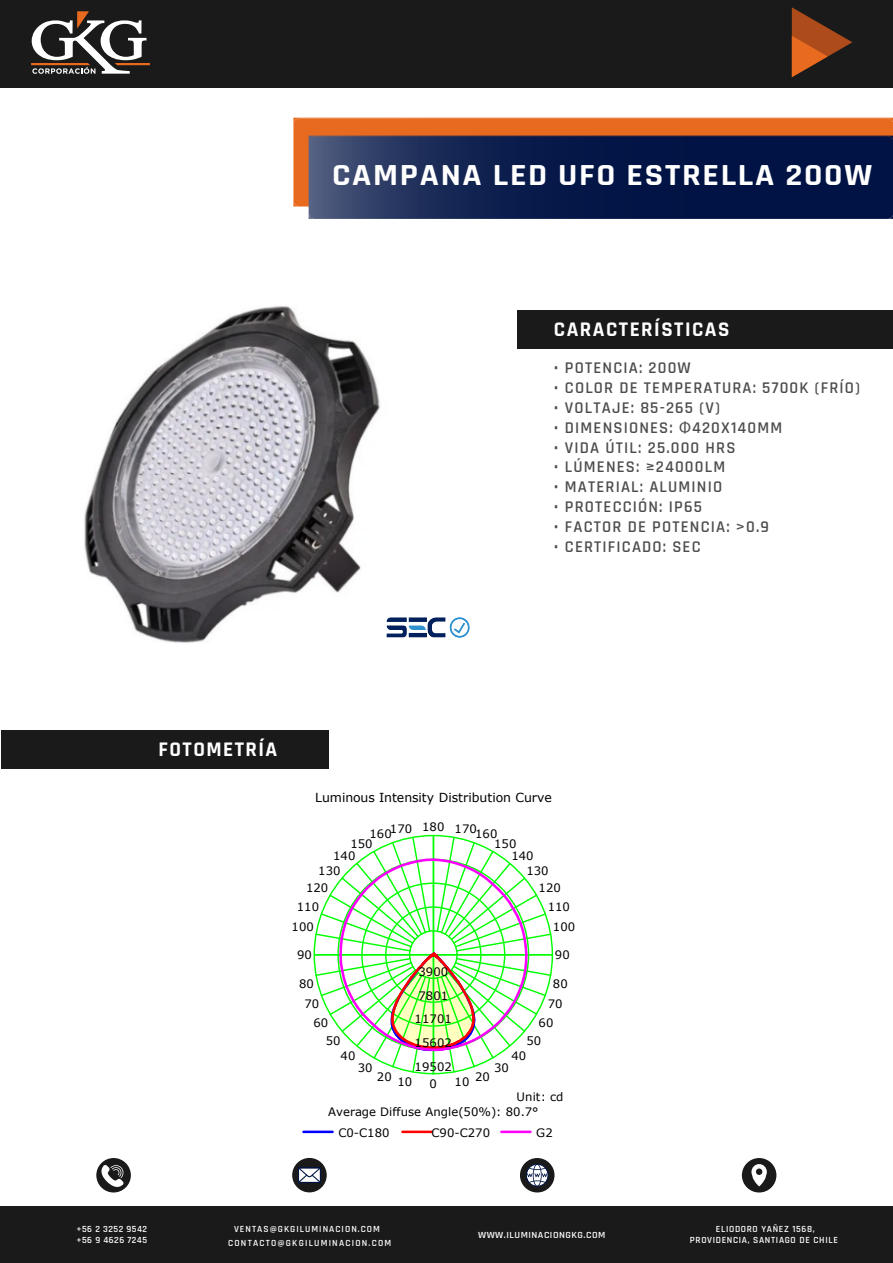
<style>
.page{position:relative;width:893px;height:1263px;background:#fff}
.page>*{position:absolute;margin:0;border:0;box-sizing:border-box;transform-origin:0 0}
.t1{font:700 31.05px "Rajdhani";letter-spacing:.05em;color:#fff;scale:1.11 1}
.t2{font:700 21px "Rajdhani";letter-spacing:.07em;color:#fff}
.t3{font:600 16.5px "Rajdhani";letter-spacing:.07em;color:#4e4d4e}
.t4{font:12.45px "Verdana";letter-spacing:-.005em;color:#000}
.t5{font:11.7px/21.1px "Verdana";letter-spacing:.005em;color:#000}
.t6{font:600 9.45px/11.4px "Rajdhani";letter-spacing:.07em;color:#fff;text-align:center}
.t7{font:600 9.45px "Rajdhani";letter-spacing:.13em;color:#fff}
.t8{font:600 9.45px "Rajdhani";letter-spacing:.11em;color:#fff}
.t9{font:600 9.45px "Rajdhani";letter-spacing:.05em;color:#fff}
.t10{font:600 9.45px "Rajdhani";letter-spacing:.05em;color:#fff;scale:1.07 1}
.s1{font-family:"Myriad Pro";font-weight:400}
</style>
<div class="page">
<div style="left:517px;top:310px;width:376px;height:38px;background:#1a1a1a"></div>
<div style="left:1px;top:730px;width:327px;height:38px;background:#1a1a1a"></div>
<div style="left:520px;top:1158px;width:34px;height:34px;background:#1a1a1a;border-radius:50%"></div>
<svg style="left:526px;top:1164px;width:22px;height:22px"></svg>
<div style="left:292px;top:1158px;width:35px;height:34px;background:#1a1a1a;border-radius:50%"></div>
<svg style="left:298px;top:1167px;width:23px;height:16px"></svg>
<div style="left:96px;top:1158px;width:35px;height:34px;background:#1a1a1a;border-radius:50%"></div>
<svg style="left:99px;top:1165px;width:25px;height:22px"></svg>
<div style="left:742px;top:1158px;width:34px;height:34px;background:#1a1a1a;border-radius:50%"></div>
<svg style="left:751px;top:1164px;width:16px;height:22px"></svg>
<div style="left:0;top:1206px;width:893px;height:57px;background:#1a1a1a"></div>
<svg style="left:293px;top:118px;width:600px;height:88px;background:#e46a23"></svg>
<svg style="left:309px;top:136px;width:584px;height:83px;background:#0f214f"></svg>
<svg style="left:888px;top:215px;width:5px;height:4px"></svg>
<div style="left:0;top:0;width:893px;height:88px;background:#1a1a1a"></div>
<svg style="left:792px;top:7px;width:60px;height:70px"></svg>
<svg style="left:31px;top:11px;width:119px;height:63px"></svg>
<img style="left:84px;top:306px;width:296px;height:337px">
<img style="left:386px;top:617px;width:84px;height:21px">
<hr style="left:314px;top:954px;width:239px;height:1px;background:#0f0">
<hr style="left:433px;top:835px;width:1px;height:239px;background:#0f0">
<svg style="left:315px;top:836px;width:237px;height:238px"></svg>
<hr style="left:303px;top:1130px;width:30px;height:3px;background:#00f">
<hr style="left:402px;top:1130px;width:29px;height:3px;background:#f00">
<hr style="left:501px;top:1130px;width:29px;height:3px;background:#f0f">
<h1 class="t1" style="left:332px;top:156px;width:488px">CAMPANA LED UFO ESTRELLA 200W</h1>
<p class="t2" style="left:554px;top:317px;width:177px">CARACTERÍSTICAS</p>
<p class="t3" style="left:554px;top:358px;width:138px">• POTENCIA: 200W</p>
<p class="t3" style="left:554px;top:378px;width:308px">• COLOR DE TEMPERATURA: 5700K (FRÍO)</p>
<p class="t3" style="left:554px;top:398px;width:167px">• VOLTAJE: 85-265 (V)</p>
<p class="t3" style="left:554px;top:418px;width:230px">• DIMENSIONES: <span class="s1">Φ</span>420X140MM</p>
<p class="t3" style="left:554px;top:437px;width:183px">• VIDA ÚTIL: 25.000 HRS</p>
<p class="t3" style="left:554px;top:457px;width:173px">• LÚMENES: ≥24000LM</p>
<p class="t3" style="left:554px;top:477px;width:170px">• MATERIAL: ALUMINIO</p>
<p class="t3" style="left:554px;top:497px;width:149px">• PROTECCIÓN: IP65</p>
<p class="t3" style="left:554px;top:517px;width:217px">• FACTOR DE POTENCIA: &gt;0.9</p>
<p class="t3" style="left:554px;top:536px;width:148px">• CERTIFICADO: SEC</p>
<p class="t2" style="left:158px;top:736px;width:120px">FOTOMETRÍA</p>
<p class="t4" style="left:315px;top:789px;width:238px">Luminous Intensity Distribution Curve</p>
<p class="t5" style="left:422px;top:816px;width:24px">180</p>
<p class="t5" style="left:390px;top:818px;width:24px">170</p>
<p class="t5" style="left:455px;top:818px;width:24px">170</p>
<p class="t5" style="left:369px;top:823px;width:24px">160</p>
<p class="t5" style="left:475px;top:823px;width:24px">160</p>
<p class="t5" style="left:350px;top:832px;width:24px">150</p>
<p class="t5" style="left:494px;top:832px;width:24px">150</p>
<p class="t5" style="left:333px;top:845px;width:24px">140</p>
<p class="t5" style="left:511px;top:845px;width:24px">140</p>
<p class="t5" style="left:318px;top:860px;width:24px">130</p>
<p class="t5" style="left:526px;top:860px;width:24px">130</p>
<p class="t5" style="left:306px;top:877px;width:24px">120</p>
<p class="t5" style="left:538px;top:877px;width:24px">120</p>
<p class="t5" style="left:297px;top:896px;width:24px">110</p>
<p class="t5" style="left:548px;top:896px;width:24px">110</p>
<p class="t5" style="left:292px;top:916px;width:24px">100</p>
<p class="t5" style="left:553px;top:916px;width:24px">100</p>
<p class="t5" style="left:297px;top:944px;width:16px">90</p>
<p class="t5" style="left:555px;top:944px;width:16px">90</p>
<p class="t5" style="left:418px;top:961px;width:31px">3900</p>
<p class="t5" style="left:299px;top:973px;width:16px">80</p>
<p class="t5" style="left:553px;top:973px;width:16px">80</p>
<p class="t5" style="left:418px;top:985px;width:31px">7801</p>
<p class="t5" style="left:304px;top:993px;width:16px">70</p>
<p class="t5" style="left:548px;top:993px;width:16px">70</p>
<p class="t5" style="left:415px;top:1008px;width:39px">11701</p>
<p class="t5" style="left:313px;top:1012px;width:16px">60</p>
<p class="t5" style="left:538px;top:1012px;width:16px">60</p>
<p class="t5" style="left:326px;top:1029px;width:16px">50</p>
<p class="t5" style="left:526px;top:1029px;width:16px">50</p>
<p class="t5" style="left:415px;top:1032px;width:39px">15602</p>
<p class="t5" style="left:341px;top:1044px;width:16px">40</p>
<p class="t5" style="left:511px;top:1044px;width:16px">40</p>
<p class="t5" style="left:415px;top:1056px;width:39px">19502</p>
<p class="t5" style="left:358px;top:1057px;width:16px">30</p>
<p class="t5" style="left:494px;top:1057px;width:16px">30</p>
<p class="t5" style="left:377px;top:1066px;width:16px">20</p>
<p class="t5" style="left:475px;top:1066px;width:16px">20</p>
<p class="t5" style="left:397px;top:1071px;width:16px">10</p>
<p class="t5" style="left:454px;top:1071px;width:16px">10</p>
<p class="t5" style="left:430px;top:1073px;width:9px">0</p>
<p class="t5" style="left:517px;top:1086px;width:48px">Unit: cd</p>
<p class="t5" style="left:338px;top:1100px;width:202px;text-indent:-10px">Average Diffuse Angle(50%): 80.7°<br>C0-C180</p>
<p class="t5" style="left:431px;top:1121px;width:60px">C90-C270</p>
<p class="t5" style="left:536px;top:1121px;width:18px">G2</p>
<p class="t9" style="left:76px;top:1223px;width:72px">+56 2 3252 9542</p>
<p class="t8" style="left:234px;top:1223px;width:147px">VENTAS@GKGILUMINACION.COM</p>
<p class="t9" style="left:76px;top:1235px;width:72px">+56 9 4626 7245</p>
<p class="t7" style="left:228px;top:1237px;width:165px">CONTACTO@GKGILUMINACION.COM</p>
<p class="t10" style="left:478px;top:1229px;width:121px">WWW.ILUMINACIONGKG.COM</p>
<p class="t6" style="left:690px;top:1223px;width:149px">ELIODORO YAÑEZ 1568,<br>PROVIDENCIA, SANTIAGO DE CHILE</p>
</div>
